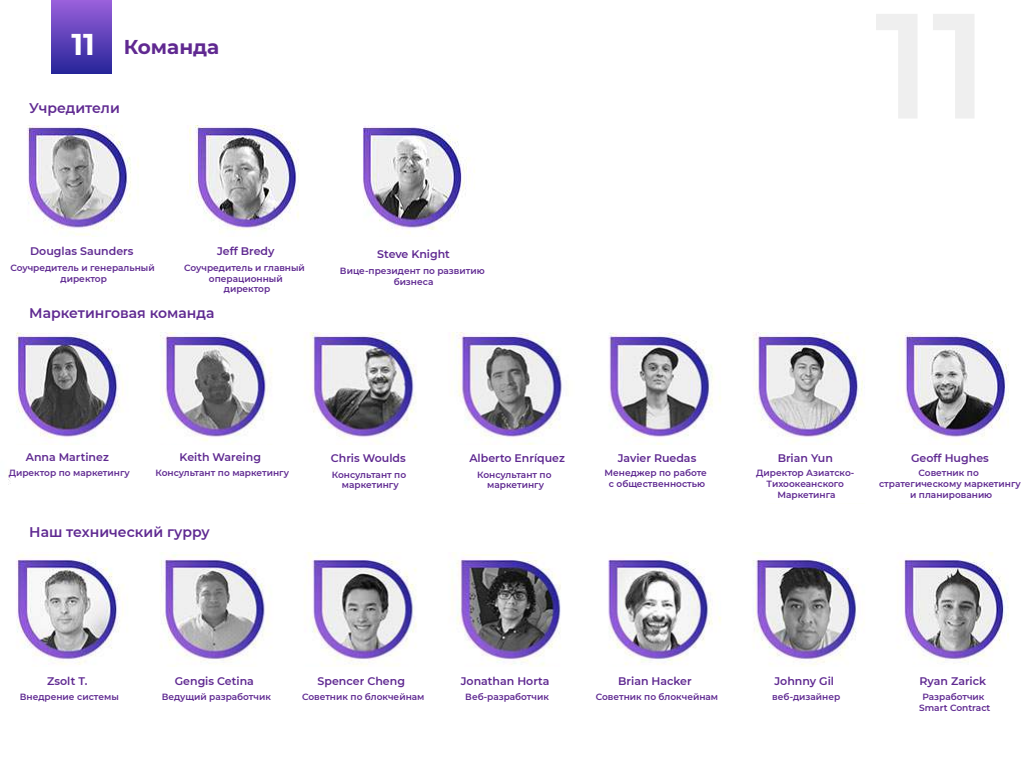
<style>
.page{position:relative;width:1024px;height:768px;background:#fff}
.page>*{position:absolute;margin:0;border:0;box-sizing:border-box;transform-origin:0 0}
.t1{font:700 20px "Montserrat";color:#602991}
.t2{font:600 14px "Montserrat";color:#5f2991}
.t3{font:600 11px "Montserrat";color:#5f2991}
.t4{font:600 9px/10.8px "Montserrat";color:#5f2991;text-align:center}
.s1{font-size:30px;color:#fff}
</style>
<div class="page">
<div style="left:51px;top:0;width:61px;height:74px;background:linear-gradient(to bottom,#9a61dc,#272599)"></div>
<img style="left:27px;top:126px;width:448px;height:111px">
<img style="left:8px;top:332px;width:1001px;height:153px">
<img style="left:16px;top:552px;width:993px;height:115px">
<div style="left:11px;top:445px;width:1013px;height:58px;background:#fff"></div>
<h1 class="t1" style="left:72px;top:32px;width:149px"><span class="s1">11</span>8. Команда</h1>
<h2 class="t2" style="left:29px;top:98px;width:92px">Учредители</h2>
<p class="t3" style="left:30px;top:244px;width:105px">Douglas Saunders</p>
<p class="t3" style="left:217px;top:244px;width:59px">Jeff Bredy</p>
<p class="t3" style="left:377px;top:247px;width:74px">Steve Knight</p>
<p class="t4" style="left:10px;top:262px;width:146px">Соучредитель и генеральный директор</p>
<p class="t4" style="left:184px;top:262px;width:122px">Соучредитель и главный операционный директор</p>
<p class="t4" style="left:340px;top:265px;width:146px">Вице-президент по развитию бизнеса</p>
<h2 class="t2" style="left:29px;top:304px;width:187px">Маркетинговая команда</h2>
<p class="t3" style="left:26px;top:449px;width:85px">Anna Martinez</p>
<p class="t3" style="left:180px;top:449px;width:83px">Keith Wareing</p>
<p class="t3" style="left:331px;top:450px;width:76px">Chris Woulds</p>
<p class="t3" style="left:469px;top:450px;width:97px">Alberto Enríquez</p>
<p class="t3" style="left:618px;top:450px;width:80px">Javier Ruedas</p>
<p class="t3" style="left:778px;top:450px;width:57px">Brian Yun</p>
<p class="t3" style="left:911px;top:450px;width:79px">Geoff Hughes</p>
<p class="t4" style="left:9px;top:467px;width:123px">Директор по маркетингу</p>
<p class="t4" style="left:156px;top:467px;width:135px">Консультант по маркетингу</p>
<p class="t4" style="left:332px;top:469px;width:76px">Консультант по маркетингу</p>
<p class="t4" style="left:477px;top:469px;width:76px">Консультант по маркетингу</p>
<p class="t4" style="left:605px;top:467px;width:104px">Менеджер по работе с общественностью</p>
<p class="t4" style="left:756px;top:467px;width:100px">Директор Азиатско-<br>Тихоокеанского<br>Маркетинга</p>
<p class="t4" style="left:879px;top:467px;width:143px">Советник по стратегическому маркетингу и планированию</p>
<h2 class="t2" style="left:29px;top:522px;width:182px">Наш технический гурру</h2>
<p class="t3" style="left:47px;top:673px;width:42px">Zsolt T.</p>
<p class="t4" style="left:20px;top:691px;width:100px">Внедрение системы</p>
<p class="t3" style="left:175px;top:673px;width:81px">Gengis Cetina</p>
<p class="t4" style="left:162px;top:691px;width:111px">Ведущий разработчик</p>
<p class="t3" style="left:318px;top:673px;width:89px">Spencer Cheng</p>
<p class="t4" style="left:302px;top:691px;width:124px">Советник по блокчейнам</p>
<p class="t3" style="left:461px;top:673px;width:90px">Jonathan Horta</p>
<p class="t4" style="left:465px;top:691px;width:85px">Веб-разработчик</p>
<p class="t3" style="left:618px;top:673px;width:75px">Brian Hacker</p>
<p class="t4" style="left:596px;top:691px;width:124px">Советник по блокчейнам</p>
<p class="t3" style="left:775px;top:673px;width:61px">Johnny Gil</p>
<p class="t4" style="left:772px;top:691px;width:70px">веб-дизайнер</p>
<p class="t3" style="left:920px;top:673px;width:68px">Ryan Zarick</p>
<p class="t4" style="left:919px;top:691px;width:73px">Разработчик<br>Smart Contract</p>
</div>
